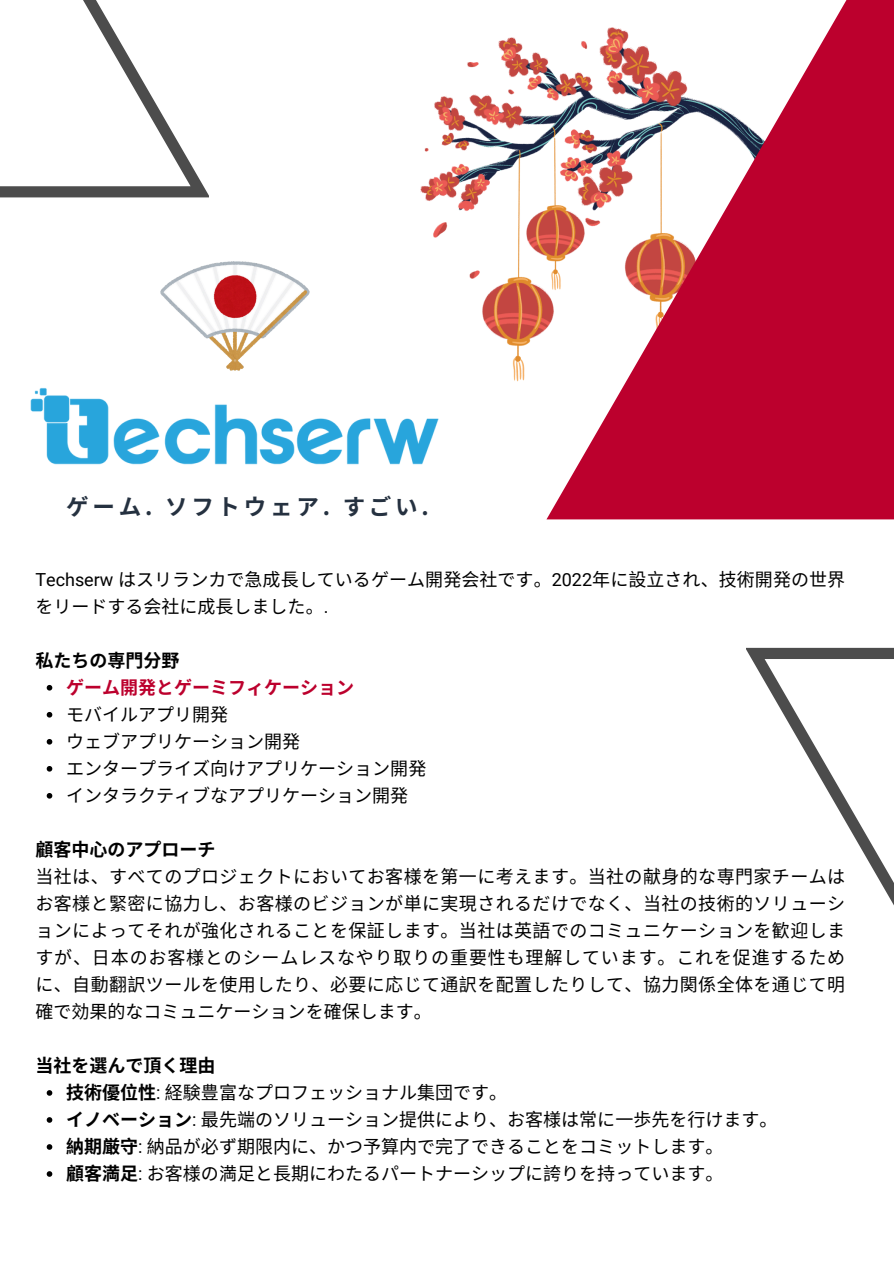
<style>
.page{position:relative;width:894px;height:1264px;background:#fff}
.page>*{position:absolute;margin:0;border:0;box-sizing:border-box;transform-origin:0 0}
.t1{font:700 22.5px "Noto Sans JP";letter-spacing:.165em;color:#253140}
.t2{font:18px/27px "Noto Sans CJ Ksc";color:#000}
.t3{font:700 18px "Noto Sans CJ Ksc";color:#000}
.t4{font:700 18px "Noto Sans CJ Ksc";color:#bc002d}
.s1{font-family:"Roboto"}
.s2{font-weight:700}
</style>
<div class="page">
<svg style="left:0;top:0;width:209px;height:197px"></svg>
<svg style="left:746px;top:648px;width:147px;height:256px"></svg>
<img style="left:30px;top:388px;width:409px;height:77px">
<img style="left:420px;top:37px;width:126px;height:344px">
<svg style="left:546px;top:0;width:347px;height:519px;fill:#bc002d"></svg>
<img style="left:160px;top:261px;width:150px;height:109px">
<svg style="left:47px;top:685px;width:5px;height:5px"></svg>
<svg style="left:47px;top:712px;width:5px;height:5px"></svg>
<svg style="left:47px;top:739px;width:5px;height:5px"></svg>
<svg style="left:47px;top:766px;width:5px;height:5px"></svg>
<svg style="left:47px;top:793px;width:5px;height:5px"></svg>
<svg style="left:47px;top:1090px;width:5px;height:5px"></svg>
<svg style="left:47px;top:1117px;width:5px;height:5px"></svg>
<svg style="left:47px;top:1144px;width:5px;height:5px"></svg>
<svg style="left:47px;top:1171px;width:5px;height:5px"></svg>
<p class="t1" style="left:66px;top:488px;width:364px">ゲーム. ソフトウェア. すごい.</p>
<p class="t2" style="left:35px;top:565px;width:811px"><span class="s1">Techserw</span> はスリランカで急成長しているゲーム開発会社です。<span class="s1">2022</span>年に設立され、技術開発の世界をリードする会社に成長しました。<span class="s1">.</span></p>
<h1 class="t3" style="left:35px;top:646px;width:146px">私たちの専門分野</h1>
<p class="t4" style="left:66px;top:673px;width:290px">ゲーム開発とゲーミフィケーション</p>
<h2 class="t2" style="left:66px;top:700px;width:164px">モバイルアプリ開発</h2>
<p class="t2" style="left:66px;top:727px;width:236px">ウェブアプリケーション開発</p>
<p class="t2" style="left:66px;top:754px;width:362px">エンタープライズ向けアプリケーション開発</p>
<p class="t2" style="left:66px;top:781px;width:344px">インタラクティブなアプリケーション開発</p>
<p class="t3" style="left:35px;top:835px;width:182px">顧客中心のアプローチ</p>
<p class="t2" style="left:35px;top:862px;width:811px;text-align:justify">当社は、すべてのプロジェクトにおいてお客様を第一に考えます。当社の献身的な専門家チームはお客様と緊密に協力し、お客様のビジョンが単に実現されるだけでなく、当社の技術的ソリューションによってそれが強化されることを保証します。当社は英語でのコミュニケーションを歓迎しますが、日本のお客様とのシームレスなやり取りの重要性も理解しています。これを促進するために、自動翻訳ツールを使用したり、必要に応じて通訳を配置したりして、協力関係全体を通じて明確で効果的なコミュニケーションを確保します。</p>
<p class="t3" style="left:35px;top:1051px;width:182px">当社を選んで頂く理由</p>
<p class="t2" style="left:66px;top:1078px;width:442px"><span class="s2">技術優位性</span><span class="s1">:</span> 経験豊富なプロフェッショナル集団です。</p>
<h2 class="t2" style="left:66px;top:1105px;width:712px"><span class="s2">イノベーション</span><span class="s1">:</span> 最先端のソリューション提供により、お客様は常に一歩先を行けます。</h2>
<p class="t2" style="left:66px;top:1132px;width:658px"><span class="s2">納期厳守</span><span class="s1">:</span> 納品が必ず期限内に、かつ予算内で完了できることをコミットします。</p>
<p class="t2" style="left:66px;top:1159px;width:658px"><span class="s2">顧客満足</span><span class="s1">:</span> お客様の満足と長期にわたるパートナーシップに誇りを持っています。</p>
</div>
